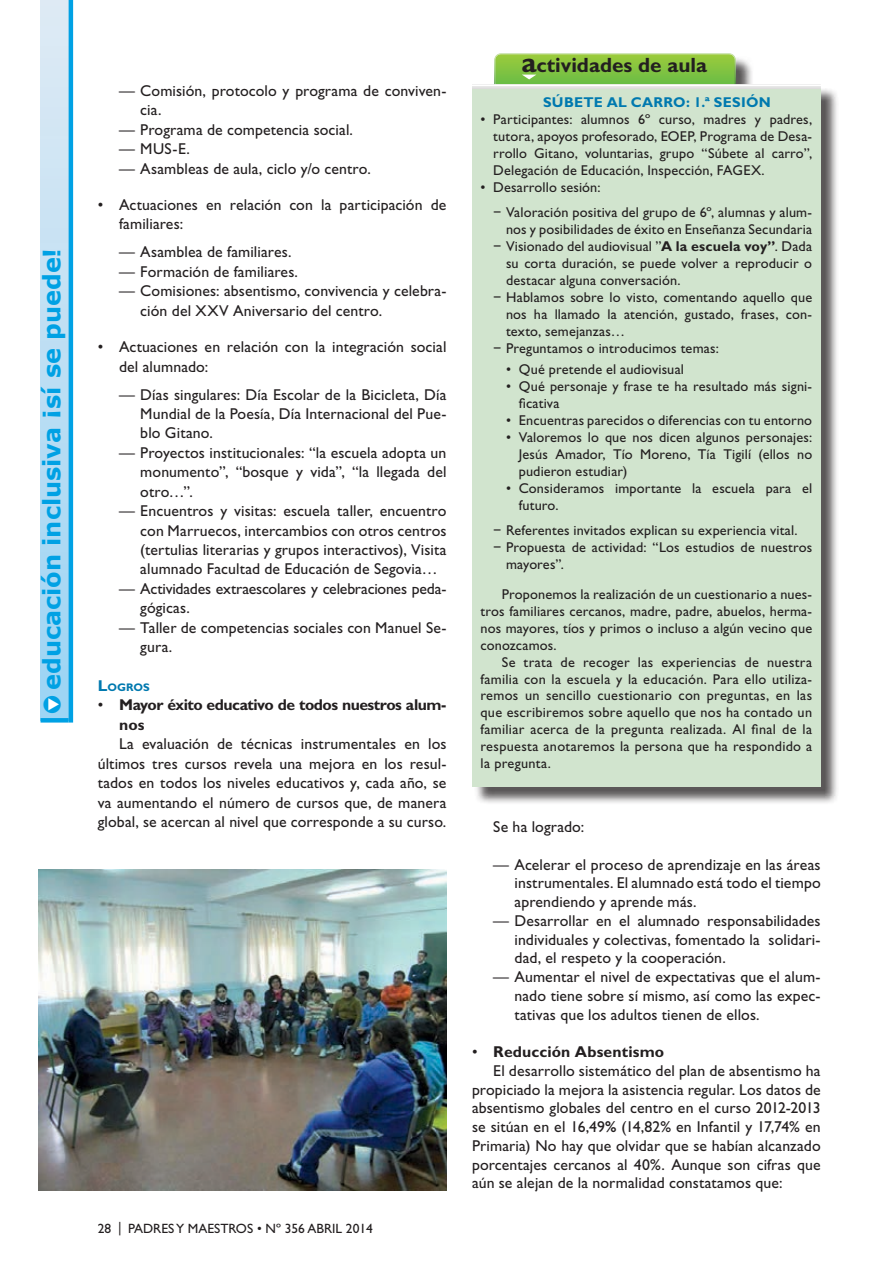
<style>
.page{position:relative;width:893px;height:1263px;background:#fff}
.page>*{position:absolute;margin:0;border:0;box-sizing:border-box;transform-origin:0 0}
.t1{font:700 24px "Verdana";color:#00a1e4}
.t2{font:700 20.7px "Gill Sans Std";color:#231f20}
.t3{font:15.75px/19.5px "Gill Sans Std";letter-spacing:.005em;color:#231f20;text-align:justify}
.t4{font:700 15.75px/19.5px "Gill Sans Std";letter-spacing:-.025em;color:#231f20}
.t5{font:700 15.75px "Gill Sans Std";letter-spacing:.01em;color:#231f20}
.t6{font:14.25px/17px "Gill Sans Std";letter-spacing:.01em;color:#231f20;text-align:justify}
.t7{font:700 14.25px "Gill Sans Std";letter-spacing:.02em;color:#0079af}
.t8{font:13.5px "Gill Sans Std";color:#231f20}
.t9{font:700 10.95px "Gill Sans Std";color:#0079af}
.s1{color:#fff}
.s2{font-size:15.75px}
.s3{font-weight:400}
.s4{font-size:28.5px}
.s5{font-weight:700}
</style>
<div class="page">
<div style="left:41px;top:0;width:30px;height:720px;background:linear-gradient(to bottom,#dfeaf4,#9cd4f4)"></div>
<hr style="left:41px;top:718px;width:28px;height:4px;background:#00a1e4">
<hr style="left:69px;top:0;width:4px;height:722px;background:#00a1e4">
<div style="left:474px;top:56px;width:365px;height:749px;background:#231f20;opacity:.75"></div>
<img style="left:498px;top:53px;width:234px;height:1px">
<svg style="left:472px;top:54px;width:349px;height:35px"></svg>
<hr style="left:472px;top:85px;width:349px;height:1px;background:#585858">
<hr style="left:472px;top:86px;width:349px;height:1px;background:#fff">
<div style="left:472px;top:89px;width:349px;height:698px;background:#d1e4ce"></div>
<img style="left:38px;top:870px;width:408px;height:321px">
<h1 class="t1" style="left:35px;top:714px;width:468px;rotate:-90deg"><span class="s1">▼</span>● educación inclusiva ¡sí se puede!</h1>
<p class="t3" style="left:140px;top:81px;width:308px;text-indent:-21px">— Comisión, protocolo y programa de conviven&shy;cia.</p>
<p class="t3" style="left:119px;top:120px;width:235px">— Programa de competencia social.</p>
<p class="t3" style="left:119px;top:139px;width:72px">— MUS-E.</p>
<p class="t3" style="left:119px;top:159px;width:253px">— Asambleas de aula, ciclo y/o centro.</p>
<p class="t3" style="left:119px;top:195px;width:329px;text-indent:-21px">• Actuaciones en relación con la participación de familiares:</p>
<p class="t3" style="left:119px;top:242px;width:174px">— Asamblea de familiares.</p>
<p class="t3" style="left:119px;top:262px;width:181px">— Formación de familiares.</p>
<p class="t3" style="left:140px;top:281px;width:308px;text-indent:-21px">— Comisiones: absentismo, convivencia y celebra&shy;ción del XXV Aniversario del centro.</p>
<p class="t3" style="left:119px;top:337px;width:329px;text-indent:-21px">• Actuaciones en relación con la integración social del alumnado:</p>
<p class="t3" style="left:140px;top:385px;width:308px;text-indent:-21px">— Días singulares: Día Escolar de la Bicicleta, Día Mundial de la Poesía, Día Internacional del Pue&shy;blo Gitano.</p>
<p class="t3" style="left:140px;top:443px;width:308px;text-indent:-21px">— Proyectos institucionales: “la escuela adopta un monumento”, “bosque y vida”, “la llegada del otro…”.</p>
<p class="t3" style="left:140px;top:501px;width:308px;text-indent:-21px">— Encuentros y visitas: escuela taller, encuentro con Marruecos, intercambios con otros centros (tertulias literarias y grupos interactivos), Visita alumnado Facultad de Educación de Segovia…</p>
<p class="t3" style="left:140px;top:579px;width:308px;text-indent:-21px">— Actividades extraescolares y celebraciones peda&shy;gógicas.</p>
<p class="t3" style="left:140px;top:618px;width:308px;text-indent:-21px">— Taller de competencias sociales con Manuel Se&shy;gura.</p>
<p class="t9" style="left:98px;top:681px;width:54px"><span class="s2">L</span>OGROS</p>
<p class="t4" style="left:119px;top:695px;width:329px;text-indent:-21px"><span class="s3">•</span> Mayor éxito educativo de todos nuestros alum&shy;nos</p>
<p class="t3" style="left:98px;top:734px;width:350px;text-indent:21px">La evaluación de técnicas instrumentales en los últimos tres cursos revela una mejora en los resul&shy;tados en todos los niveles educativos y, cada año, se va aumentando el número de cursos que, de manera global, se acercan al nivel que corresponde a su curso.</p>
<p class="t8" style="left:98px;top:1221px;width:277px">28 | PADRES Y MAESTROS • Nº 356 ABRIL 2014</p>
<h2 class="t2" style="left:521px;top:53px;width:187px"><span class="s4">a</span>ctividades de aula</h2>
<p class="t7" style="left:543px;top:94px;width:229px">SÚBETE AL CARRO: 1.ª SESIÓN</p>
<p class="t6" style="left:493px;top:111px;width:320px;text-indent:-13px">• Participantes: alumnos 6º curso, madres y padres, tutora, apoyos profesorado, EOEP, Programa de Desa&shy;rrollo Gitano, voluntarias, grupo “Súbete al carro”, Delegación de Educación, Inspección, FAGEX.</p>
<p class="t6" style="left:493px;top:174px;width:320px;line-height:25.5px;text-indent:-13px">• Desarrollo sesión:<br>− Valoración positiva del grupo de 6º, alumnas y alum-</p>
<p class="t6" style="left:506px;top:221px;width:308px">nos y posibilidades de éxito en Enseñanza Secundaria</p>
<p class="t6" style="left:493px;top:238px;width:320px">− Visionado del audiovisual ”<span class="s5">A la escuela voy”</span>. Dada</p>
<p class="t6" style="left:506px;top:255px;width:308px">su corta duración, se puede volver a reproducir o</p>
<p class="t6" style="left:506px;top:272px;width:176px">destacar alguna conversación.</p>
<p class="t6" style="left:493px;top:289px;width:320px">− Hablamos sobre lo visto, comentando aquello que</p>
<p class="t6" style="left:506px;top:306px;width:308px">nos ha llamado la atención, gustado, frases, con-</p>
<p class="t6" style="left:506px;top:323px;width:121px">texto, semejanzas…</p>
<p class="t6" style="left:493px;top:340px;width:227px">− Preguntamos o introducimos temas:</p>
<p class="t6" style="left:506px;top:361px;width:179px">• Qué pretende el audiovisual</p>
<p class="t6" style="left:519px;top:378px;width:295px;text-indent:-13px">• Qué personaje y frase te ha resultado más signi&shy;ficativa</p>
<p class="t6" style="left:506px;top:412px;width:308px">• Encuentras parecidos o diferencias con tu entorno</p>
<p class="t6" style="left:519px;top:429px;width:295px;text-indent:-13px">• Valoremos lo que nos dicen algunos personajes:<br>Jesús Amador, Tío Moreno, Tía Tigilí (ellos no pudieron estudiar)</p>
<p class="t6" style="left:519px;top:480px;width:295px;text-indent:-13px">• Consideramos importante la escuela para el futuro.</p>
<p class="t6" style="left:493px;top:522px;width:306px">− Referentes invitados explican su experiencia vital.</p>
<p class="t6" style="left:493px;top:539px;width:320px">− Propuesta de actividad: “Los estudios de nuestros</p>
<p class="t6" style="left:506px;top:556px;width:59px">mayores”.</p>
<p class="t6" style="left:480px;top:586px;width:333px;text-indent:21px">Proponemos la realización de un cuestionario a nues&shy;tros familiares cercanos, madre, padre, abuelos, herma&shy;nos mayores, tíos y primos o incluso a algún vecino que conozcamos.</p>
<p class="t6" style="left:480px;top:653px;width:333px;text-indent:21px">Se trata de recoger las experiencias de nuestra familia con la escuela y la educación. Para ello utiliza&shy;remos un sencillo cuestionario con preguntas, en las que escribiremos sobre aquello que nos ha contado un familiar acerca de la pregunta realizada. Al final de la respuesta anotaremos la persona que ha respondido a la pregunta.</p>
<p class="t3" style="left:493px;top:817px;width:92px">Se ha logrado:</p>
<p class="t3" style="left:514px;top:855px;width:308px;line-height:18.8px;text-indent:-21px">— Acelerar el proceso de aprendizaje en las áreas instrumentales. El alumnado está todo el tiempo aprendiendo y aprende más.</p>
<p class="t3" style="left:514px;top:911px;width:308px;line-height:18.8px;text-indent:-21px">— Desarrollar en el alumnado responsabilidades individuales y colectivas, fomentado la solidari&shy;dad, el respeto y la cooperación.</p>
<p class="t3" style="left:514px;top:967px;width:308px;line-height:18.8px;text-indent:-21px">— Aumentar el nivel de expectativas que el alum&shy;nado tiene sobre sí mismo, así como las expec&shy;tativas que los adultos tienen de ellos.</p>
<p class="t5" style="left:472px;top:1042px;width:194px"><span class="s3">•</span> Reducción Absentismo</p>
<p class="t3" style="left:493px;top:1061px;width:329px">El desarrollo sistemático del plan de absentismo ha</p>
<p class="t3" style="left:472px;top:1080px;width:350px">propiciado la mejora la asistencia regular. Los datos de</p>
<p class="t3" style="left:472px;top:1098px;width:350px">absentismo globales del centro en el curso 2012-2013</p>
<p class="t3" style="left:472px;top:1117px;width:350px">se sitúan en el 16,49<span class="s5">%</span> (14,82% en Infantil y 17,74% en</p>
<p class="t3" style="left:472px;top:1136px;width:350px">Primaria) No hay que olvidar que se habían alcanzado</p>
<p class="t3" style="left:472px;top:1155px;width:350px">porcentajes cercanos al 40%. Aunque son cifras que</p>
<p class="t3" style="left:472px;top:1173px;width:312px">aún se alejan de la normalidad constatamos que:</p>
</div>
